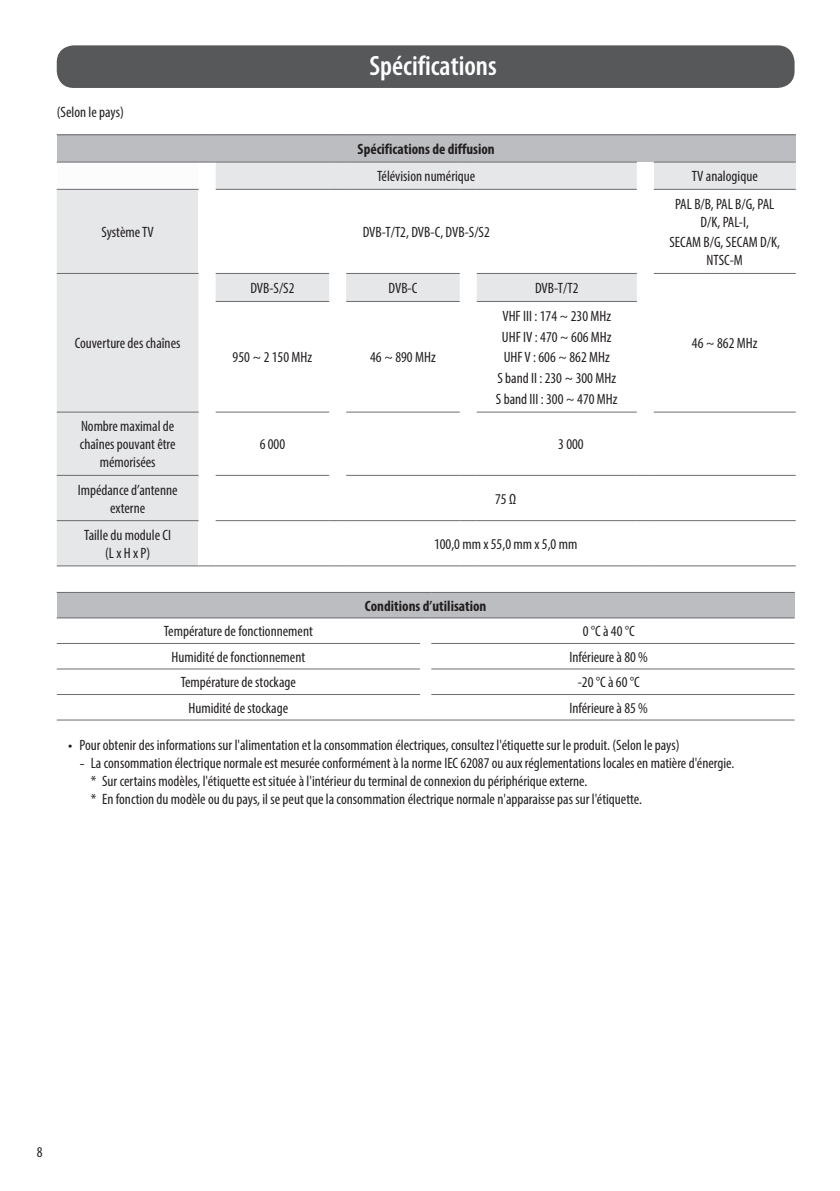
<style>
.page{position:relative;width:840px;height:1191px;background:#fff}
.page>*{position:absolute;margin:0;border:0;box-sizing:border-box;transform-origin:0 0}
.t1{font:600 condensed 28px "Myriad Pro";color:#fff}
.Body_Center{font:condensed 15px/18px "Myriad Pro";color:#231f20;text-align:center}
.Body_Bold_Center{font:700 condensed 15px "Myriad Pro";color:#231f20}
.Body_Center-2{font:condensed 15px/18px "Myriad Pro";letter-spacing:-.03em;color:#231f20;text-align:center}
.Body{font:condensed 15px "Myriad Pro";color:#231f20}
.Page_Number_Left{font:condensed 15px "Myriad Pro";color:#231f20}
.s1{font-family:"LG Smart";font-stretch:normal}
</style>
<div class="page">
<div style="left:57px;top:45px;width:737px;height:43px;background:#57585a;border-radius:17px"></div>
<div style="left:57px;top:135px;width:738px;height:27px;background:#bcbdc0"></div>
<svg style="left:57px;top:163px;width:579px;height:402px;fill:#e6e7e9"></svg>
<div style="left:653px;top:162px;width:142px;height:27px;background:#e6e7e9"></div>
<div style="left:198px;top:189px;width:17px;height:84px;background:#fff"></div>
<div style="left:198px;top:520px;width:17px;height:46px;background:#fff"></div>
<hr style="left:57px;top:273px;width:141px;height:1px;background:#6c6d70">
<hr style="left:57px;top:411px;width:141px;height:1px;background:#6c6d70">
<hr style="left:57px;top:475px;width:141px;height:1px;background:#6c6d70">
<hr style="left:57px;top:520px;width:141px;height:1px;background:#6c6d70">
<hr style="left:57px;top:134px;width:141px;height:1px;background:#6c6d70">
<svg style="left:198px;top:134px;width:17px;height:1px"></svg>
<hr style="left:215px;top:134px;width:114px;height:1px;background:#6c6d70">
<svg style="left:329px;top:134px;width:17px;height:1px"></svg>
<hr style="left:346px;top:134px;width:113px;height:1px;background:#6c6d70">
<svg style="left:459px;top:134px;width:17px;height:1px"></svg>
<hr style="left:476px;top:134px;width:160px;height:1px;background:#6c6d70">
<svg style="left:636px;top:134px;width:17px;height:1px"></svg>
<hr style="left:653px;top:134px;width:142px;height:1px;background:#6c6d70">
<svg style="left:198px;top:162px;width:17px;height:1px"></svg>
<hr style="left:653px;top:475px;width:142px;height:1px;background:#6c6d70">
<svg style="left:198px;top:273px;width:455px;height:248px"></svg>
<hr style="left:653px;top:520px;width:142px;height:1px;background:#6c6d70">
<hr style="left:215px;top:162px;width:114px;height:1px;background:#6c6d70">
<svg style="left:329px;top:162px;width:17px;height:1px"></svg>
<hr style="left:346px;top:162px;width:113px;height:1px;background:#6c6d70">
<svg style="left:459px;top:162px;width:17px;height:1px"></svg>
<hr style="left:476px;top:162px;width:160px;height:1px;background:#6c6d70">
<hr style="left:215px;top:189px;width:114px;height:1px;background:#6c6d70">
<svg style="left:329px;top:189px;width:17px;height:1px"></svg>
<hr style="left:346px;top:189px;width:113px;height:1px;background:#6c6d70">
<svg style="left:459px;top:189px;width:17px;height:1px"></svg>
<hr style="left:476px;top:189px;width:160px;height:1px;background:#6c6d70">
<hr style="left:57px;top:162px;width:141px;height:1px;background:#6c6d70">
<hr style="left:653px;top:162px;width:142px;height:1px;background:#6c6d70">
<hr style="left:215px;top:273px;width:114px;height:1px;background:#6c6d70">
<hr style="left:215px;top:301px;width:114px;height:1px;background:#6c6d70">
<hr style="left:215px;top:411px;width:114px;height:1px;background:#6c6d70">
<hr style="left:346px;top:273px;width:113px;height:1px;background:#6c6d70">
<hr style="left:346px;top:301px;width:113px;height:1px;background:#6c6d70">
<hr style="left:346px;top:411px;width:113px;height:1px;background:#6c6d70">
<hr style="left:476px;top:411px;width:160px;height:1px;background:#6c6d70">
<hr style="left:653px;top:411px;width:142px;height:1px;background:#6c6d70">
<hr style="left:476px;top:273px;width:160px;height:1px;background:#6c6d70">
<hr style="left:476px;top:301px;width:160px;height:1px;background:#6c6d70">
<hr style="left:57px;top:189px;width:141px;height:1px;background:#6c6d70">
<hr style="left:653px;top:189px;width:142px;height:1px;background:#6c6d70">
<hr style="left:653px;top:273px;width:142px;height:1px;background:#6c6d70">
<hr style="left:57px;top:565px;width:141px;height:1px;background:#6c6d70">
<svg style="left:198px;top:565px;width:17px;height:1px"></svg>
<hr style="left:215px;top:565px;width:114px;height:1px;background:#6c6d70">
<svg style="left:329px;top:565px;width:17px;height:1px"></svg>
<hr style="left:346px;top:565px;width:113px;height:1px;background:#6c6d70">
<svg style="left:459px;top:565px;width:17px;height:1px"></svg>
<hr style="left:476px;top:565px;width:160px;height:1px;background:#6c6d70">
<svg style="left:636px;top:565px;width:17px;height:1px"></svg>
<hr style="left:653px;top:565px;width:142px;height:1px;background:#6c6d70">
<div style="left:57px;top:592px;width:737px;height:26px;background:#bcbdc0"></div>
<hr style="left:57px;top:592px;width:363px;height:1px;background:#6c6d70">
<hr style="left:431px;top:592px;width:363px;height:1px;background:#6c6d70">
<hr style="left:57px;top:617px;width:363px;height:1px;background:#6c6d70">
<hr style="left:57px;top:643px;width:363px;height:1px;background:#6c6d70">
<hr style="left:57px;top:668px;width:363px;height:1px;background:#6c6d70">
<hr style="left:57px;top:694px;width:363px;height:1px;background:#6c6d70">
<hr style="left:57px;top:719px;width:363px;height:1px;background:#6c6d70">
<hr style="left:431px;top:617px;width:363px;height:1px;background:#6c6d70">
<hr style="left:431px;top:643px;width:363px;height:1px;background:#6c6d70">
<hr style="left:431px;top:668px;width:363px;height:1px;background:#6c6d70">
<hr style="left:431px;top:694px;width:363px;height:1px;background:#6c6d70">
<hr style="left:431px;top:719px;width:363px;height:1px;background:#6c6d70">
<p class="Body" style="left:57px;top:103px;width:69px">(Selon le pays)</p>
<p class="t1" style="left:369px;top:50px;width:128px">Spécifications</p>
<p class="Body_Bold_Center" style="left:357px;top:140px;width:139px">Spécifications de diffusion</p>
<p class="Body_Center" style="left:377px;top:167px;width:100px">Télévision numérique</p>
<p class="Body_Center" style="left:691px;top:167px;width:67px">TV analogique</p>
<p class="Body_Center" style="left:101px;top:223px;width:54px">Système TV</p>
<p class="Body_Center" style="left:362px;top:223px;width:128px">DVB-T/T2, DVB-C, DVB-S/S2</p>
<p class="Body_Center" style="left:75px;top:334px;width:107px">Couverture des chaînes</p>
<p class="Body_Center" style="left:80px;top:417px;width:97px">Nombre maximal de chaînes pouvant être mémorisées</p>
<p class="Body_Center" style="left:250px;top:279px;width:46px">DVB-S/S2</p>
<p class="Body_Center" style="left:388px;top:279px;width:30px">DVB-C</p>
<p class="Body_Center" style="left:534px;top:279px;width:45px">DVB-T/T2</p>
<p class="Body_Center" style="left:232px;top:348px;width:81px">950 ~ 2 150 MHz</p>
<p class="Body_Center" style="left:370px;top:348px;width:67px">46 ~ 890 MHz</p>
<p class="Body_Center" style="left:502px;top:306px;width:110px">VHF III : 174 ~ 230 MHz</p>
<p class="Body_Center" style="left:501px;top:327px;width:111px">UHF IV : 470 ~ 606 MHz</p>
<p class="Body_Center" style="left:503px;top:348px;width:108px">UHF V : 606 ~ 862 MHz</p>
<p class="Body_Center" style="left:497px;top:369px;width:120px">S band II : 230 ~ 300 MHz</p>
<p class="Body_Center" style="left:495px;top:390px;width:123px">S band III : 300 ~ 470 MHz</p>
<p class="Body_Center" style="left:259px;top:435px;width:27px">6 000</p>
<p class="Body_Center" style="left:558px;top:435px;width:27px">3 000</p>
<p class="Body_Center" style="left:78px;top:480px;width:101px">Impédance d’antenne externe</p>
<p class="Body_Center" style="left:495px;top:489px;width:22px">75 Ω</p>
<p class="Body_Center" style="left:84px;top:526px;width:88px">Taille du module CI (L x H x P)</p>
<p class="Body_Center" style="left:434px;top:535px;width:145px">100,0 mm x 55,0 mm x 5,0 mm</p>
<p class="Body_Bold_Center" style="left:365px;top:596px;width:123px">Conditions d’utilisation</p>
<p class="Body_Center-2" style="left:674px;top:194px;width:101px">PAL B/B, PAL B/G, PAL<br>D/K, PAL-I,</p>
<p class="Body_Center" style="left:669px;top:233px;width:112px">SECAM B/G, SECAM D/K,<br>NTSC-M</p>
<p class="Body_Center" style="left:691px;top:334px;width:67px">46 ~ 862 MHz</p>
<p class="Body_Center" style="left:164px;top:622px;width:150px">Température de fonctionnement</p>
<p class="Body_Center" style="left:582px;top:622px;width:53px">0 °C à 40 °C</p>
<p class="Body_Center" style="left:171px;top:647px;width:135px">Humidité de fonctionnement</p>
<p class="Body_Center" style="left:569px;top:647px;width:80px">Inférieure à 80 %</p>
<p class="Body_Center" style="left:181px;top:673px;width:117px">Température de stockage</p>
<p class="Body_Center" style="left:577px;top:673px;width:63px">-20 °C à 60 °C</p>
<p class="Body_Center" style="left:188px;top:698px;width:101px">Humidité de stockage</p>
<p class="Body_Center" style="left:569px;top:698px;width:80px">Inférieure à 85 %</p>
<p class="Body_Center" style="left:68px;top:735px;width:612px"><span class="s1">•</span> Pour obtenir des informations sur l'alimentation et la consommation électriques, consultez l'étiquette sur le produit. (Selon le pays)</p>
<p class="Body_Center" style="left:79px;top:753px;width:656px"><span class="s1">-</span> La consommation électrique normale est mesurée conformément à la norme IEC 62087 ou aux réglementations locales en matière d'énergie.</p>
<p class="Body_Center" style="left:91px;top:771px;width:498px">* Sur certains modèles, l'étiquette est située à l'intérieur du terminal de connexion du périphérique externe.</p>
<p class="Body_Center" style="left:91px;top:789px;width:552px">* En fonction du modèle ou du pays, il se peut que la consommation électrique normale n'apparaisse pas sur l'étiquette.</p>
<p class="Page_Number_Left" style="left:37px;top:1142px;width:7px">8</p>
</div>
